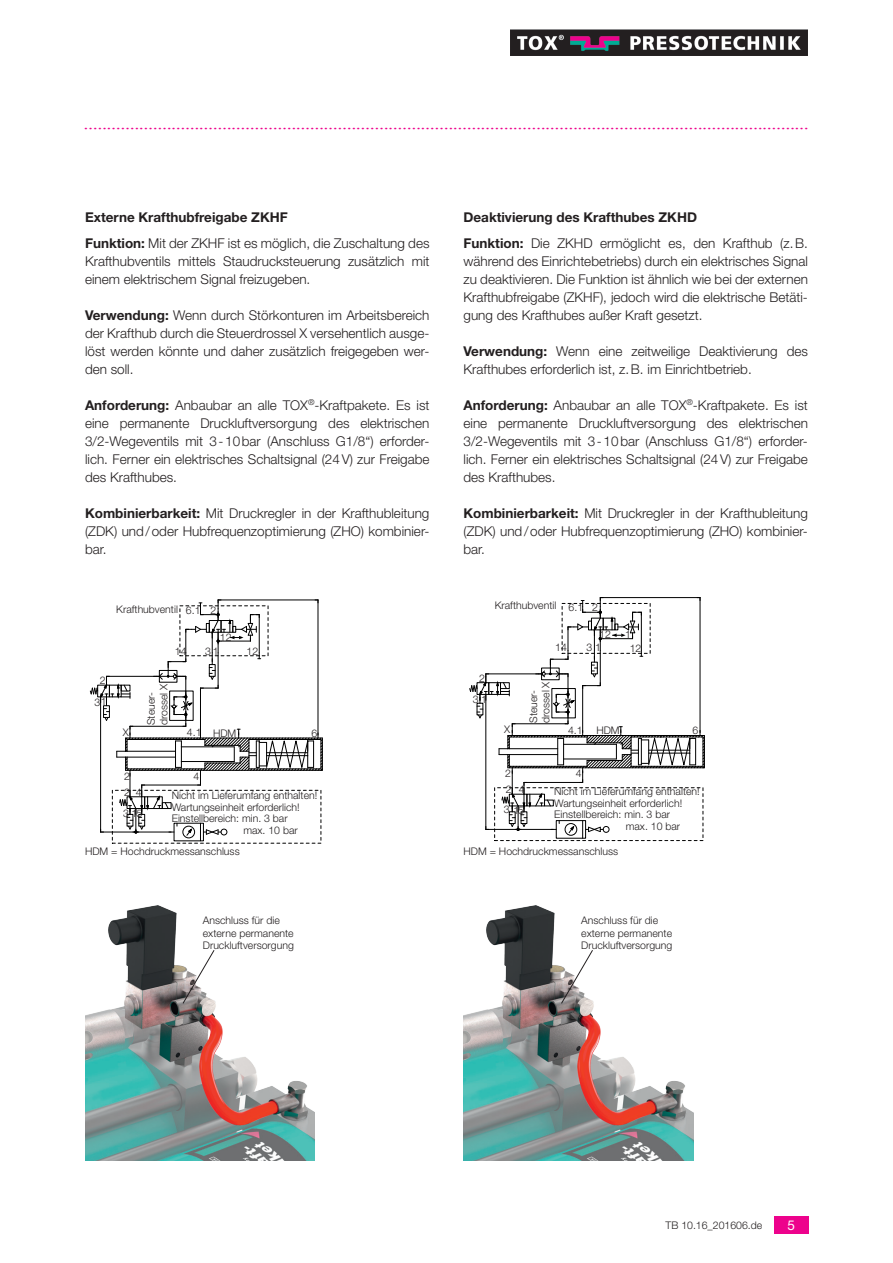
<style>
.page{position:relative;width:893px;height:1263px;background:#fff}
.page>*{position:absolute;margin:0;border:0;box-sizing:border-box;transform-origin:0 0}
.t1{font:20.25px "Times New Roman";color:#ed028c}
.Copytext_9pt_45_ligh{font:300 13.5px/18px "Helvetica Neue LT Std";color:#231f20;text-align:justify}
.Headline_3_9pt_75_bo{font:700 13.5px "Helvetica Neue LT Std";color:#231f20}
.t2{font:13.5px "Helvetica Neue LT Pro";color:#fff}
.Copytext_7pt_45_ligh{font:300 10.5px/12.6px "Helvetica Neue LT Std";color:#231f20}
.s1{font-weight:700}
</style>
<div class="page">
<img style="left:510px;top:30px;width:298px;height:26px">
<div style="left:774px;top:1216px;width:34px;height:17px;background:#ed028c"></div>
<img style="left:85px;top:905px;width:230px;height:256px">
<img style="left:463px;top:905px;width:230px;height:256px">
<svg style="left:182px;top:949px;width:33px;height:55px"></svg>
<svg style="left:560px;top:949px;width:34px;height:55px"></svg>
<div style="left:494px;top:787px;width:209px;height:54px;border:1px dashed #000"></div>
<svg style="left:469px;top:597px;width:236px;height:241px"></svg>
<svg style="left:90px;top:600px;width:233px;height:241px"></svg>
<h1 class="t1" style="left:84px;top:109px;width:727px">.............................................................................................................................................................</h1>
<p class="Headline_3_9pt_75_bo" style="left:85px;top:209px;width:204px">Externe Krafthubfreigabe ZKHF</p>
<p class="Headline_3_9pt_75_bo" style="left:463px;top:209px;width:235px">Deaktivierung des Krafthubes ZKHD</p>
<p class="Copytext_9pt_45_ligh" style="left:85px;top:234px;width:346px"><span class="s1">Funktion:</span> Mit der ZKHF ist es möglich, die Zuschaltung des Krafthubventils mittels Staudrucksteuerung zusätzlich mit einem elektrischem Signal freizugeben.</p>
<p class="Copytext_9pt_45_ligh" style="left:85px;top:306px;width:346px"><span class="s1">Verwendung:</span> Wenn durch Störkonturen im Arbeitsbereich der Krafthub durch die Steuerdrossel X versehentlich ausge&shy;löst werden könnte und daher zusätzlich freigegeben wer&shy;den soll.</p>
<p class="Copytext_9pt_45_ligh" style="left:85px;top:396px;width:346px"><span class="s1">Anforderung:</span> Anbaubar an alle TOX<sup>®</sup>-Kraftpakete. Es ist eine permanente Druckluftversorgung des elektrischen 3/2-Wegeventils mit 3-10bar (Anschluss G1/8“) erforder&shy;lich. Ferner ein elektrisches Schaltsignal (24V) zur Freigabe des Krafthubes.</p>
<p class="Copytext_9pt_45_ligh" style="left:85px;top:504px;width:346px"><span class="s1">Kombinierbarkeit:</span> Mit Druckregler in der Krafthubleitung (ZDK) und/oder Hubfrequenzoptimierung (ZHO) kombinier&shy;bar.</p>
<p class="Copytext_9pt_45_ligh" style="left:463px;top:234px;width:346px"><span class="s1">Funktion:</span> Die ZKHD ermöglicht es, den Krafthub (z.B. während des Einrichtebetriebs) durch ein elektrisches Signal zu deaktivieren. Die Funktion ist ähnlich wie bei der externen Krafthubfreigabe (ZKHF), jedoch wird die elektrische Betäti&shy;gung des Krafthubes außer Kraft gesetzt.</p>
<p class="Copytext_9pt_45_ligh" style="left:463px;top:342px;width:346px"><span class="s1">Verwendung:</span> Wenn eine zeitweilige Deaktivierung des<br>Krafthubes erforderlich ist, z.B. im Einrichtbetrieb.</p>
<p class="Copytext_9pt_45_ligh" style="left:463px;top:396px;width:346px"><span class="s1">Anforderung:</span> Anbaubar an alle TOX<sup>®</sup>-Kraftpakete. Es ist eine permanente Druckluftversorgung des elektrischen 3/2-Wegeventils mit 3-10bar (Anschluss G1/8“) erforder&shy;lich. Ferner ein elektrisches Schaltsignal (24V) zur Freigabe des Krafthubes.</p>
<p class="Copytext_9pt_45_ligh" style="left:463px;top:504px;width:346px"><span class="s1">Kombinierbarkeit:</span> Mit Druckregler in der Krafthubleitung (ZDK) und/oder Hubfrequenzoptimierung (ZHO) kombinier&shy;bar.</p>
<p class="Copytext_7pt_45_ligh" style="left:116px;top:603px;width:63px">Krafthubventil</p>
<p class="Copytext_7pt_45_ligh" style="left:186px;top:604px;width:16px">6.1</p>
<p class="Copytext_7pt_45_ligh" style="left:211px;top:604px;width:7px">2</p>
<p class="Copytext_7pt_45_ligh" style="left:495px;top:599px;width:63px">Krafthubventil</p>
<p class="Copytext_7pt_45_ligh" style="left:569px;top:601px;width:16px">6.1</p>
<p class="Copytext_7pt_45_ligh" style="left:592px;top:601px;width:7px">2</p>
<p class="Copytext_7pt_45_ligh" style="left:220px;top:630px;width:13px">12</p>
<p class="Copytext_7pt_45_ligh" style="left:599px;top:628px;width:13px">12</p>
<p class="Copytext_7pt_45_ligh" style="left:625px;top:628px;width:7px">1</p>
<p class="Copytext_7pt_45_ligh" style="left:175px;top:645px;width:13px">14</p>
<p class="Copytext_7pt_45_ligh" style="left:205px;top:645px;width:15px">31</p>
<p class="Copytext_7pt_45_ligh" style="left:247px;top:644px;width:13px">12</p>
<p class="Copytext_7pt_45_ligh" style="left:555px;top:641px;width:13px">14</p>
<p class="Copytext_7pt_45_ligh" style="left:586px;top:641px;width:16px">3 1</p>
<p class="Copytext_7pt_45_ligh" style="left:630px;top:642px;width:13px">12</p>
<p class="Copytext_7pt_45_ligh" style="left:100px;top:673px;width:7px">2</p>
<p class="Copytext_7pt_45_ligh" style="left:95px;top:695px;width:14px">31</p>
<p class="Copytext_7pt_45_ligh" style="left:479px;top:672px;width:7px">2</p>
<p class="Copytext_7pt_45_ligh" style="left:144px;top:725px;width:34px;rotate:-90deg">Steuer-</p>
<p class="Copytext_7pt_45_ligh" style="left:539px;top:723px;width:43px;rotate:-90deg">drossel X</p>
<p class="Copytext_7pt_45_ligh" style="left:157px;top:725px;width:43px;rotate:-90deg">drossel X</p>
<p class="Copytext_7pt_45_ligh" style="left:527px;top:723px;width:34px;rotate:-90deg">Steuer-</p>
<p class="Copytext_7pt_45_ligh" style="left:473px;top:693px;width:16px">31</p>
<p class="Copytext_7pt_45_ligh" style="left:504px;top:723px;width:8px">X</p>
<p class="Copytext_7pt_45_ligh" style="left:693px;top:723px;width:7px">6</p>
<p class="Copytext_7pt_45_ligh" style="left:568px;top:724px;width:16px">4.1</p>
<p class="Copytext_7pt_45_ligh" style="left:596px;top:724px;width:25px">HDM</p>
<p class="Copytext_7pt_45_ligh" style="left:187px;top:726px;width:16px">4.1</p>
<p class="Copytext_7pt_45_ligh" style="left:123px;top:726px;width:8px">X</p>
<p class="Copytext_7pt_45_ligh" style="left:311px;top:727px;width:7px">6</p>
<p class="Copytext_7pt_45_ligh" style="left:213px;top:726px;width:25px">HDM</p>
<p class="Copytext_7pt_45_ligh" style="left:124px;top:769px;width:7px">2</p>
<p class="Copytext_7pt_45_ligh" style="left:194px;top:769px;width:7px">4</p>
<p class="Copytext_7pt_45_ligh" style="left:505px;top:766px;width:7px">2</p>
<p class="Copytext_7pt_45_ligh" style="left:576px;top:766px;width:7px">4</p>
<p class="Copytext_7pt_45_ligh" style="left:124px;top:786px;width:7px">2</p>
<p class="Copytext_7pt_45_ligh" style="left:136px;top:786px;width:7px">4</p>
<p class="Copytext_7pt_45_ligh" style="left:123px;top:807px;width:20px">3 15</p>
<p class="Copytext_7pt_45_ligh" style="left:172px;top:789px;width:147px">Nicht im Lieferumfang enthalten!</p>
<p class="Copytext_7pt_45_ligh" style="left:172px;top:800px;width:129px">Wartungseinheit erforderlich!</p>
<p class="Copytext_7pt_45_ligh" style="left:172px;top:812px;width:117px">Einstellbereich: min. 3 bar</p>
<p class="Copytext_7pt_45_ligh" style="left:243px;top:824px;width:56px">max. 10 bar</p>
<p class="Copytext_7pt_45_ligh" style="left:506px;top:783px;width:7px">2</p>
<p class="Copytext_7pt_45_ligh" style="left:519px;top:783px;width:7px">4</p>
<p class="Copytext_7pt_45_ligh" style="left:504px;top:803px;width:22px">3 15</p>
<p class="Copytext_7pt_45_ligh" style="left:554px;top:785px;width:147px">Nicht im Lieferumfang enthalten!</p>
<p class="Copytext_7pt_45_ligh" style="left:554px;top:796px;width:129px">Wartungseinheit erforderlich!</p>
<p class="Copytext_7pt_45_ligh" style="left:554px;top:808px;width:117px">Einstellbereich: min. 3 bar</p>
<p class="Copytext_7pt_45_ligh" style="left:626px;top:820px;width:56px">max. 10 bar</p>
<p class="Copytext_7pt_45_ligh" style="left:85px;top:844px;width:156px">HDM = Hochdruckmessanschluss</p>
<p class="Copytext_7pt_45_ligh" style="left:463px;top:844px;width:156px">HDM = Hochdruckmessanschluss</p>
<p class="Copytext_7pt_45_ligh" style="left:203px;top:914px;width:93px">Anschluss für die externe permanente<br>Druckluftversorgung</p>
<p class="Copytext_7pt_45_ligh" style="left:581px;top:914px;width:93px">Anschluss für die externe permanente<br>Druckluftversorgung</p>
<p class="Copytext_7pt_45_ligh" style="left:666px;top:1218px;width:98px">TB 10.16_201606.de</p>
<p class="t2" style="left:787px;top:1217px;width:9px">5</p>
</div>
